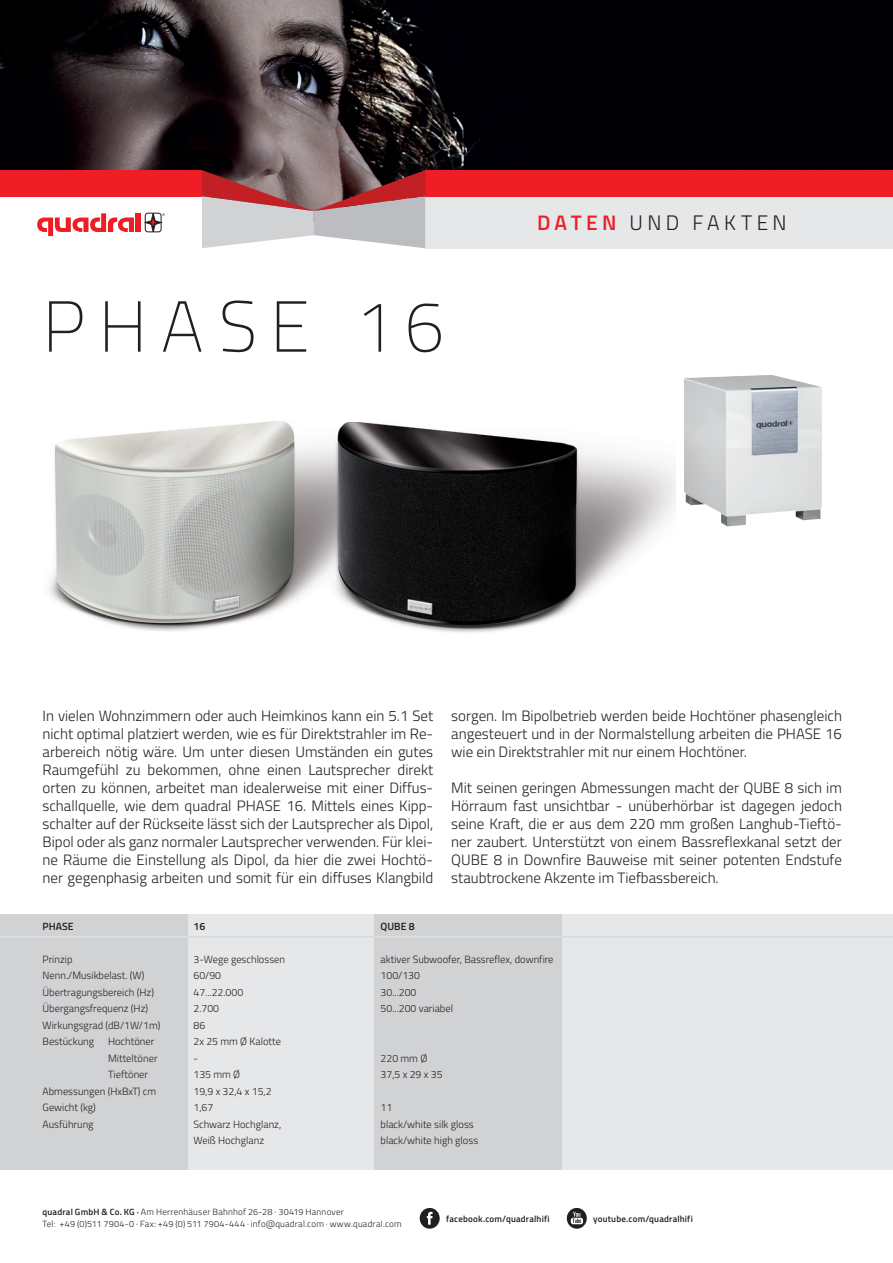
<style>
.page{position:relative;width:893px;height:1263px;background:#fff}
.page>*{position:absolute;margin:0;border:0;box-sizing:border-box;transform-origin:0 0}
.t1{font:100 72px "Titillium";letter-spacing:.185em;color:#231f20}
.t2{font:300 21px "Titillium";letter-spacing:.2em;color:#231f20}
.t3{font:300 15px/18px "Titillium";color:#231f20;text-align:justify}
.t4{font:300 10.5px/16.5px "Titillium";color:#231f20}
.t5{font:600 10.5px "Titillium";color:#231f20}
.t6{font:300 9px/12px "Titillium";letter-spacing:.025em;color:#231f20}
.t7{font:600 9px "Titillium";letter-spacing:.02em;color:#231f20}
.s1{font-weight:600;color:#ee1d26}
.s2{font-weight:600}
</style>
<div class="page">
<img style="left:48px;top:421px;width:628px;height:212px">
<img style="left:684px;top:375px;width:138px;height:151px">
<img style="left:0;top:0;width:893px;height:170px">
<div style="left:425px;top:196px;width:468px;height:52px;background:#e6e7e9"></div>
<div style="left:136px;top:213px;width:5px;height:19px;background:#ee1d23"></div>
<svg style="left:37px;top:213px;width:97px;height:23px"></svg>
<svg style="left:145px;top:213px;width:20px;height:19px"></svg>
<div style="left:425px;top:170px;width:468px;height:26px;background:#ee1d26"></div>
<div style="left:0;top:170px;width:202px;height:26px;background:#ee1d26"></div>
<svg style="left:202px;top:170px;width:223px;height:78px;background:#b39396"></svg>
<div style="left:60px;top:914px;width:833px;height:255px;background:#e6e7e9"></div>
<div style="left:0;top:914px;width:187px;height:255px;background:#d1d2d4"></div>
<hr style="left:0;top:936px;width:187px;height:1px;background:#e6e7e9">
<hr style="left:187px;top:936px;width:706px;height:1px;background:#d1d2d4">
<svg style="left:567px;top:1208px;width:20px;height:21px"></svg>
<svg style="left:420px;top:1208px;width:20px;height:21px"></svg>
<div style="left:374px;top:914px;width:187px;height:255px;background:#d1d2d4"></div>
<hr style="left:374px;top:936px;width:187px;height:1px;background:#e6e7e9">
<h1 class="t1" style="left:43px;top:275px;width:403px">PHASE 16</h1>
<h2 class="t2" style="left:537px;top:207px;width:251px"><span class="s1">DATEN</span> UND FAKTEN</h2>
<p class="t3" style="left:43px;top:706px;width:392px">In vielen Wohnzimmern oder auch Heimkinos kann ein 5.1 Set nicht optimal platziert werden, wie es für Direktstrahler im Re&shy;arbereich nötig wäre. Um unter diesen Umständen ein gutes Raumgefühl zu bekommen, ohne einen Lautsprecher direkt orten zu können, arbeitet man idealerweise mit einer Diffus&shy;schallquelle, wie dem quadral PHASE 16. Mittels eines Kipp&shy;schalter auf der Rückseite lässt sich der Lautsprecher als Dipol, Bipol oder als ganz normaler Lautsprecher verwenden. Für klei&shy;ne Räume die Einstellung als Dipol, da hier die zwei Hochtö&shy;ner gegenphasig arbeiten und somit für ein diffuses Klangbild</p>
<p class="t3" style="left:451px;top:706px;width:392px">sorgen. Im Bipolbetrieb werden beide Hochtöner phasengleich angesteuert und in der Normalstellung arbeiten die PHASE 16 wie ein Direktstrahler mit nur einem Hochtöner.</p>
<p class="t3" style="left:451px;top:778px;width:392px">Mit seinen geringen Abmessungen macht der QUBE 8 sich im Hörraum fast unsichtbar - unüberhörbar ist dagegen jedoch seine Kraft, die er aus dem 220 mm großen Langhub-Tieftö&shy;ner zaubert. Unterstützt von einem Bassreflexkanal setzt der QUBE 8 in Downfire Bauweise mit seiner potenten Endstufe staubtrockene Akzente im Tiefbassbereich.</p>
<p class="t5" style="left:43px;top:918px;width:33px">PHASE</p>
<p class="t4" style="left:43px;top:950px;width:119px">Prinzip<br>Nenn./Musikbelast. (W)<br>Übertragungsbereich (Hz)<br>Übergangsfrequenz (Hz)<br>Wirkungsgrad (dB/1W/1m)<br>Bestückung</p>
<p class="t4" style="left:108px;top:1033px;width:48px">Hochtöner</p>
<p class="t4" style="left:108px;top:1049px;width:51px">Mitteltöner</p>
<p class="t4" style="left:108px;top:1066px;width:42px">Tieftöner</p>
<p class="t4" style="left:43px;top:1082px;width:115px">Abmessungen (HxBxT) cm</p>
<p class="t4" style="left:43px;top:1099px;width:55px">Gewicht (kg)</p>
<p class="t4" style="left:43px;top:1115px;width:53px">Ausführung</p>
<p class="t5" style="left:193px;top:918px;width:13px">16</p>
<p class="t4" style="left:193px;top:950px;width:93px">3-Wege geschlossen<br>60/90<br>47...22.000<br>2.700<br>86<br>2x 25 mm Ø Kalotte -<br>135 mm Ø<br>19,9 x 32,4 x 15,2<br>1,67<br>Schwarz Hochglanz,<br>Weiß Hochglanz</p>
<p class="t5" style="left:381px;top:918px;width:36px">QUBE 8</p>
<p class="t4" style="left:381px;top:950px;width:174px">aktiver Subwoofer, Bassreflex, downfire<br>100/130<br>30...200<br>50...200 variabel</p>
<p class="t4" style="left:381px;top:1049px;width:64px">220 mm Ø<br>37,5 x 29 x 35</p>
<p class="t4" style="left:381px;top:1099px;width:99px">11<br>black/white silk gloss black/white high gloss</p>
<p class="t6" style="left:43px;top:1205px;width:361px"><span class="s2">quadral GmbH &amp; Co. KG ·</span> Am Herrenhäuser Bahnhof 26-28 · 30419 Hannover<br>Tel: +49 (0)511 7904-0 · Fax: +49 (0) 511 7904-444 · info@quadral.com · www.quadral.com</p>
<p class="t7" style="left:446px;top:1212px;width:105px">facebook.com/quadralhifi</p>
<p class="t7" style="left:593px;top:1212px;width:101px">youtube.com/quadralhifi</p>
</div>
